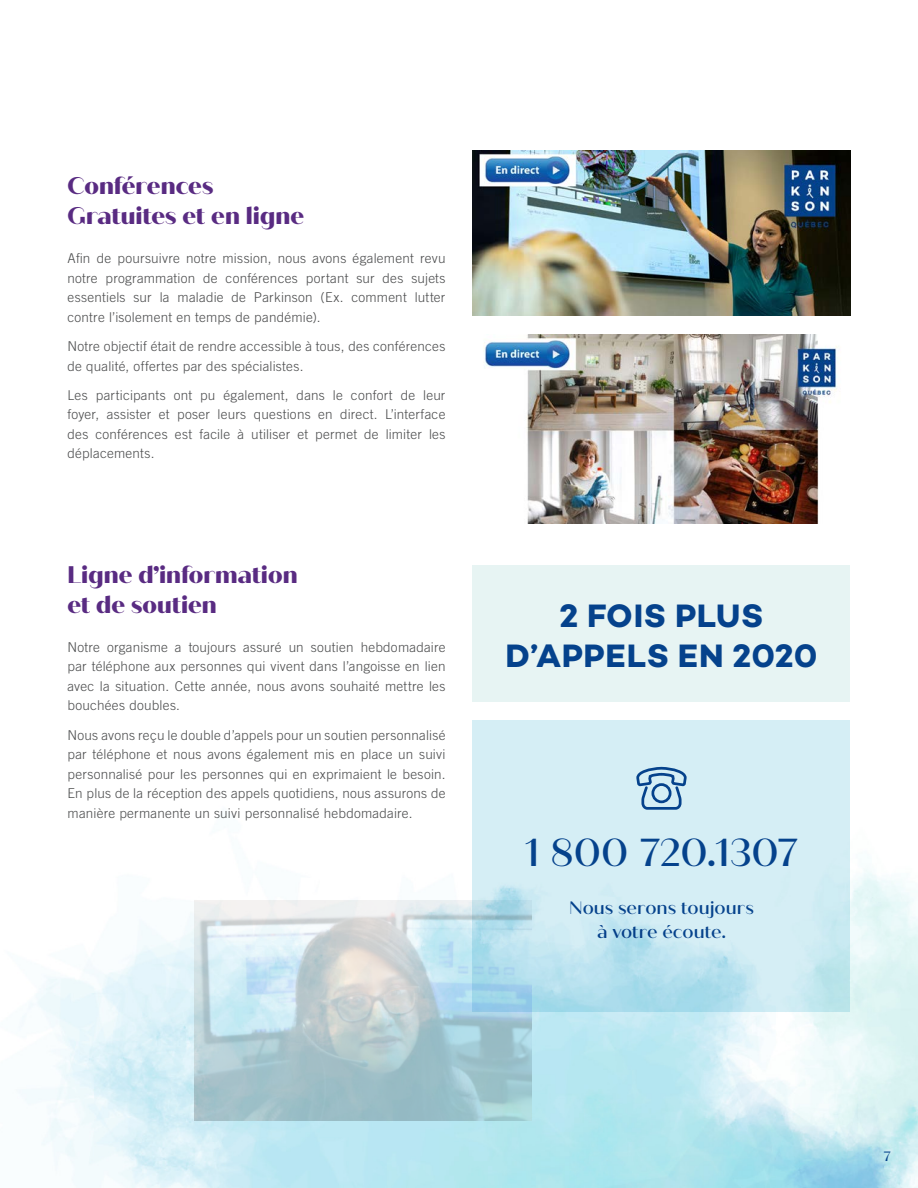
<style>
.page{position:relative;width:918px;height:1188px;background:#fff}
.page>*{position:absolute;margin:0;border:0;box-sizing:border-box;transform-origin:0 0}
.t1{font:500 39px "Quiche Sans";letter-spacing:-.03em;color:#05428c}
.t2{font:700 33px/39.6px "Campton";letter-spacing:.015em;color:#05428c;text-align:center}
.t3{font:800 24px/30px "Quiche Sans";color:#592b82}
.t4{font:500 18px/24px "Quiche Sans";letter-spacing:-.005em;color:#05428c;text-align:center}
.t5{font:300 13.5px/19.5px "Trade Gothic LT";letter-spacing:.015em;color:#4b4c4d;text-align:justify}
.t6{font:500 13.5px "Quiche Sans";color:#05428c}
</style>
<div class="page">
<img style="left:19px;top:523px;width:899px;height:665px">
<img style="left:472px;top:151px;width:378px;height:164px">
<img style="left:483px;top:334px;width:355px;height:189px">
<svg style="left:635px;top:765px;width:53px;height:46px;background:#98bbd6"></svg>
<p class="t3" style="left:68px;top:171px;width:147px">Conférences</p>
<p class="t3" style="left:68px;top:201px;width:238px">Gratuites et en ligne</p>
<p class="t5" style="left:68px;top:249px;width:380px">Afin de poursuivre notre mission, nous avons également revu notre programmation de conférences portant sur des sujets essentiels sur la maladie de Parkinson (Ex. comment lutter contre l’isolement en temps de pandémie).</p>
<p class="t5" style="left:68px;top:336px;width:379px">Notre objectif était de rendre accessible à tous, des conférences de qualité, offertes par des spécialistes.</p>
<p class="t5" style="left:68px;top:385px;width:380px">Les participants ont pu également, dans le confort de leur foyer, assister et poser leurs questions en direct. L’interface des conférences est facile à utiliser et permet de limiter les déplacements.</p>
<p class="t3" style="left:68px;top:560px;width:232px">Ligne d’information et de soutien</p>
<p class="t5" style="left:68px;top:637px;width:380px">Notre organisme a toujours assuré un soutien hebdomadaire par téléphone aux personnes qui vivent dans l’angoisse en lien avec la situation. Cette année, nous avons souhaité mettre les bouchées doubles.</p>
<p class="t5" style="left:68px;top:725px;width:380px">Nous avons reçu le double d’appels pour un soutien personnalisé par téléphone et nous avons également mis en place un suivi personnalisé pour les personnes qui en exprimaient le besoin.<br>En plus de la réception des appels quotidiens, nous assurons de manière permanente un suivi personnalisé hebdomadaire.</p>
<p class="t2" style="left:506px;top:596px;width:313px">2 FOIS PLUS<br>D’APPELS EN 2020</p>
<p class="t1" style="left:525px;top:829px;width:275px">1 800 720.1307</p>
<p class="t4" style="left:569px;top:896px;width:186px">Nous serons toujours à votre écoute.</p>
<p class="t6" style="left:884px;top:1148px;width:9px">7</p>
</div>
